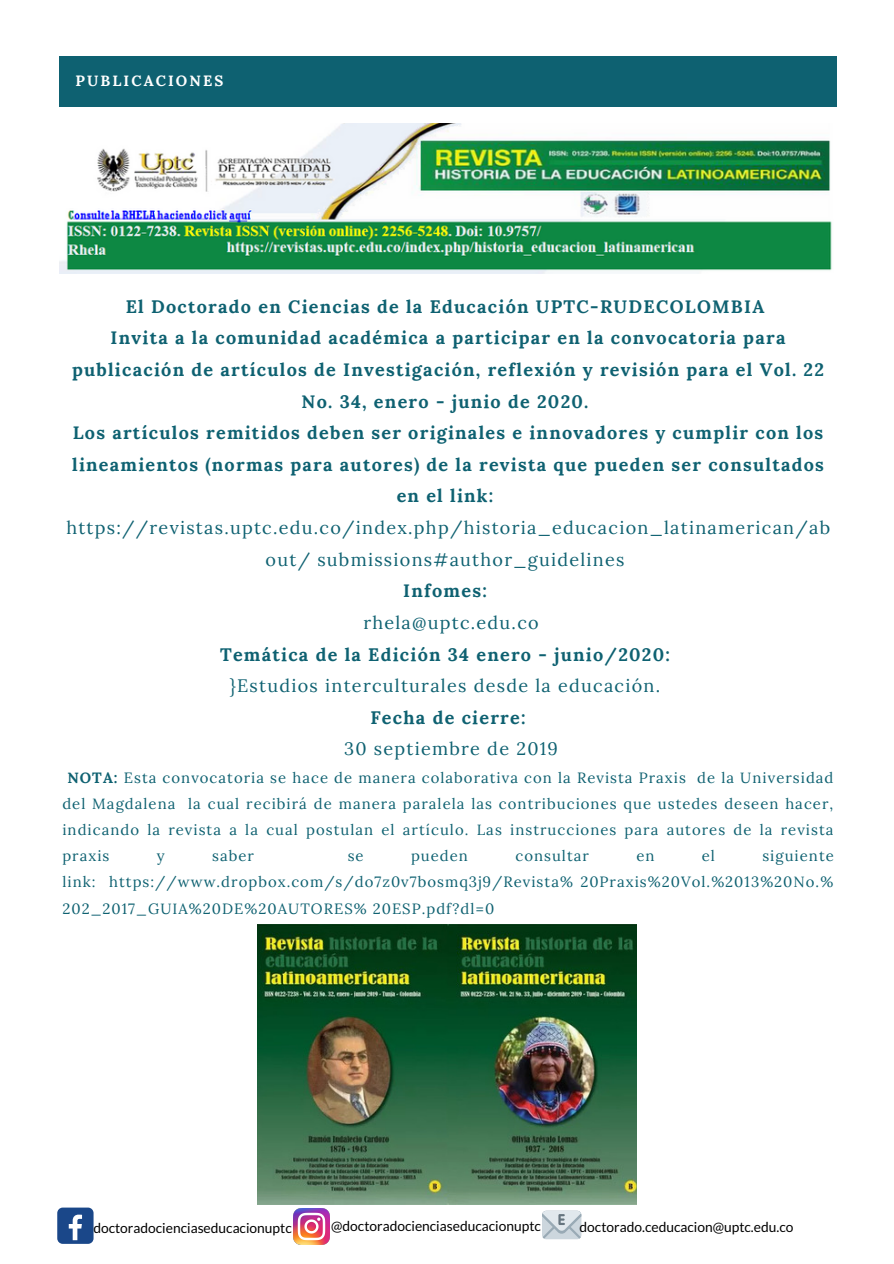
<style>
.page{position:relative;width:894px;height:1264px;background:#fff}
.page>*{position:absolute;margin:0;border:0;box-sizing:border-box;transform-origin:0 0}
.t1{font:700 18px/31.7px "Lora";letter-spacing:.07em;color:#0e6171;text-align:center}
.t2{font:18px/31.7px "Lora";letter-spacing:.07em;color:#0e6171;text-align:center}
.t3{font:14.85px/26.1px "Lora";letter-spacing:.07em;color:#0e6171;text-align:justify}
.t4{font:700 14.85px "Lora";letter-spacing:.14em;color:#fff}
.t5{font:13.8px "Lato";color:#000}
.s1{font-weight:700}
</style>
<div class="page">
<div style="left:59px;top:56px;width:777px;height:51px;background:#0e6171"></div>
<div style="left:57px;top:1207px;width:36px;height:36px;background:#1a4789;border-radius:6px"></div>
<svg style="left:69px;top:1214px;width:13px;height:26px"></svg>
<img style="left:293px;top:1208px;width:36px;height:36px">
<div style="left:542px;top:1210px;width:39px;height:29px;background:#ccd6dd;border-radius:4px"></div>
<svg style="left:542px;top:1210px;width:39px;height:28px"></svg>
<img style="left:59px;top:123px;width:773px;height:150px">
<img style="left:258px;top:924px;width:378px;height:280px">
<p class="t4" style="left:75px;top:71px;width:149px">PUBLICACIONES</p>
<p class="t1" style="left:72px;top:290px;width:753px">El Doctorado en Ciencias de la Educación UPTC-RUDECOLOMBIA<br>Invita a la comunidad académica a participar en la convocatoria para publicación de artículos de Investigación, reflexión y revisión para el Vol. 22<br>No. 34, enero - junio de 2020.<br>Los artículos remitidos deben ser originales e innovadores y cumplir con los lineamientos (normas para autores) de la revista que pueden ser consultados en el link:</p>
<p class="t2" style="left:66px;top:511px;width:765px">https://revistas.uptc.edu.co/index.php/historia_educacion_latinamerican/ab out/ submissions#author_guidelines</p>
<p class="t1" style="left:403px;top:575px;width:85px">Infomes:</p>
<p class="t2" style="left:363px;top:606px;width:177px">rhela@uptc.edu.co</p>
<p class="t1" style="left:220px;top:638px;width:451px">Temática de la Edición 34 enero - junio/2020:</p>
<p class="t2" style="left:230px;top:669px;width:431px">}Estudios interculturales desde la educación.</p>
<p class="t1" style="left:370px;top:701px;width:157px">Fecha de cierre:</p>
<p class="t2" style="left:344px;top:733px;width:215px">30 septiembre de 2019</p>
<p class="t3" style="left:62px;top:764px;width:772px;text-indent:5px"><span class="s1">NOTA:</span> Esta convocatoria se hace de manera colaborativa con la Revista Praxis de la Universidad del Magdalena la cual recibirá de manera paralela las contribuciones que ustedes deseen hacer, indicando la revista a la cual postulan el artículo. Las instrucciones para autores de la revista praxis</p>
<p class="t3" style="left:157px;top:842px;width:9px">y</p>
<p class="t3" style="left:212px;top:842px;width:43px">saber</p>
<p class="t3" style="left:347px;top:842px;width:17px">se</p>
<p class="t3" style="left:411px;top:842px;width:58px">pueden</p>
<p class="t3" style="left:515px;top:842px;width:75px">consultar</p>
<p class="t3" style="left:636px;top:842px;width:20px">en</p>
<p class="t3" style="left:701px;top:842px;width:15px">el</p>
<p class="t3" style="left:62px;top:842px;width:772px;text-indent:699px">siguiente link: https://www.dropbox.com/s/do7z0v7bosmq3j9/Revista% 20Praxis%20Vol.%2013%20No.% 202_2017_GUIA%20DE%20AUTORES% 20ESP.pdf?dl=0</p>
<p class="t5" style="left:93px;top:1218px;width:200px">doctoradocienciaseducacionuptc</p>
<p class="t5" style="left:331px;top:1216px;width:211px">@doctoradocienciaseducacionuptc</p>
<p class="t5" style="left:579px;top:1218px;width:215px">doctorado.ceducacion@uptc.edu.co</p>
</div>
